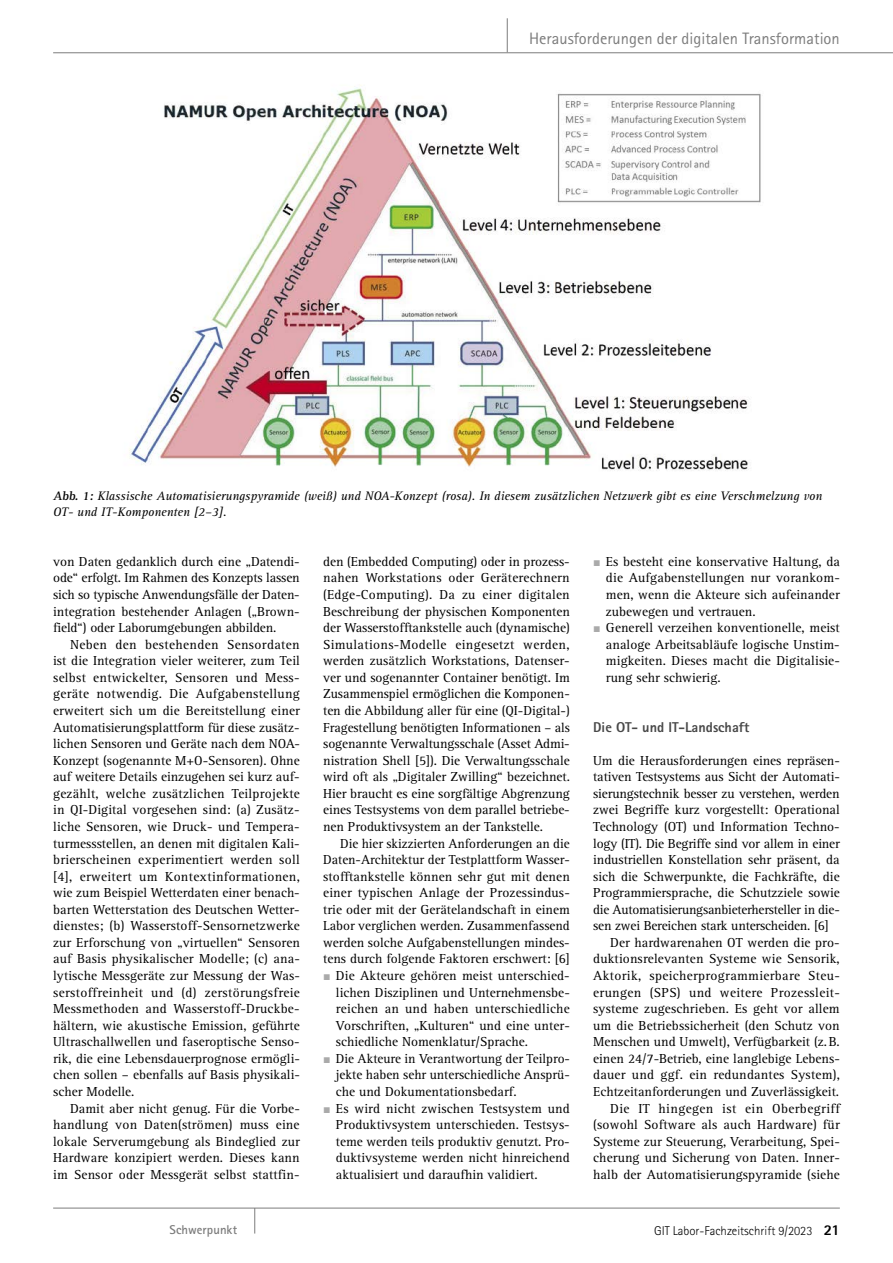
<style>
.page{position:relative;width:893px;height:1263px;background:#fff}
.page>*{position:absolute;margin:0;border:0;box-sizing:border-box;transform-origin:0 0}
.t1{font:16.5px "Rotis Sans Serif Std";color:#7c7c7c}
.t2{font:800 14.25px "Rotis Sans Serif Std";color:#484848}
.t3{font:13.5px/16.5px "Rotis Serif Std";color:#000;text-align:justify}
.t4{font:13.5px "Rotis Serif Std";letter-spacing:.025em;color:#000}
.t5{font:13.5px "Rotis Serif Std";letter-spacing:.03em;color:#000}
.t6{font:italic 12.75px/16.5px "Rotis Serif Std";color:#000}
.t7{font:300 12.75px "Rotis Sans Serif Std";color:#000}
.t8{font:700 12.75px "Rotis Sans Serif Std";letter-spacing:.005em;color:#7c7c7c}
.s1{font-weight:700;font-style:normal}
.s2{color:#aaa}
.s3{font-weight:800;font-size:15px}
</style>
<div class="page">
<img style="left:129px;top:85px;width:632px;height:386px">
<hr style="left:53px;top:52px;width:840px;height:1px;background:#7c7c7c">
<hr style="left:53px;top:1208px;width:787px;height:1px;background:#7c7c7c">
<svg style="left:254px;top:1208px;width:1px;height:25px"></svg>
<hr style="left:507px;top:18px;width:1px;height:34px;background:#7c7c7c">
<p class="t1" style="left:529px;top:29px;width:312px">Herausforderungen der digitalen Transformation</p>
<p class="t6" style="left:53px;top:488px;width:771px"><span class="s1">Abb. 1:</span> Klassische Automatisierungspyramide (weiß) und NOA-Konzept (rosa). In diesem zusätzlichen Netzwerk gibt es eine Verschmelzung von<br>OT- und IT-Komponenten [2–3].</p>
<p class="t3" style="left:606px;top:554px;width:236px;text-indent:-13px"><span class="s2">▪</span> Es besteht eine konservative Haltung, da die Aufgabenstellungen nur vorankom&shy;men, wenn die Akteure sich aufeinander zubewegen und vertrauen.</p>
<p class="t3" style="left:606px;top:620px;width:235px;text-indent:-13px"><span class="s2">▪</span> Generell verzeihen konventionelle, meist analoge Arbeitsabläufe logische Unstim&shy;migkeiten. Dieses macht die Digitalisie&shy;rung sehr schwierig.</p>
<p class="t2" style="left:593px;top:718px;width:158px">Die OT- und IT-Landschaft</p>
<p class="t3" style="left:593px;top:752px;width:248px">Um die Herausforderungen eines repräsen-</p>
<p class="t3" style="left:593px;top:769px;width:248px">tativen Testsystems aus Sicht der Automati-</p>
<p class="t3" style="left:593px;top:785px;width:248px">sierungstechnik besser zu verstehen, werden</p>
<p class="t3" style="left:593px;top:802px;width:248px">zwei Begriffe kurz vorgestellt: Operational</p>
<p class="t3" style="left:593px;top:819px;width:248px">Technology (OT) und Information Techno-</p>
<p class="t3" style="left:593px;top:835px;width:248px">logy (IT). Die Begriffe sind vor allem in einer</p>
<p class="t3" style="left:593px;top:852px;width:248px">industriellen Konstellation sehr präsent, da</p>
<p class="t3" style="left:593px;top:868px;width:248px">sich die Schwerpunkte, die Fachkräfte, die</p>
<p class="t3" style="left:593px;top:885px;width:248px">Programmiersprache, die Schutzziele sowie</p>
<p class="t3" style="left:593px;top:901px;width:248px">die Automatisierungsanbieterhersteller in die-</p>
<p class="t3" style="left:593px;top:918px;width:237px">sen zwei Bereichen stark unterscheiden. [6]</p>
<p class="t3" style="left:610px;top:934px;width:231px">Der hardwarenahen OT werden die pro-</p>
<p class="t3" style="left:593px;top:951px;width:248px">duktionsrelevanten Systeme wie Sensorik,</p>
<p class="t4" style="left:593px;top:968px;width:248px">Aktorik, speicherprogrammierbare Steu-</p>
<p class="t4" style="left:593px;top:984px;width:248px">erungen (SPS) und weitere Prozessleit-</p>
<p class="t3" style="left:593px;top:1001px;width:248px">systeme zugeschrieben. Es geht vor allem</p>
<p class="t3" style="left:593px;top:1017px;width:248px">um die Betriebssicherheit (den Schutz von</p>
<p class="t3" style="left:593px;top:1034px;width:248px">Menschen und Umwelt), Verfügbarkeit (z.B.</p>
<p class="t3" style="left:593px;top:1050px;width:248px">einen 24/7-Betrieb, eine langlebige Lebens-</p>
<p class="t3" style="left:593px;top:1067px;width:248px">dauer und ggf. ein redundantes System),</p>
<p class="t3" style="left:593px;top:1084px;width:248px">Echtzeitanforderungen und Zuverlässigkeit.</p>
<p class="t5" style="left:610px;top:1100px;width:231px">Die IT hingegen ist ein Oberbegriff</p>
<p class="t3" style="left:593px;top:1117px;width:248px">(sowohl Software als auch Hardware) für</p>
<p class="t3" style="left:593px;top:1133px;width:248px">Systeme zur Steuerung, Verarbeitung, Spei-</p>
<p class="t3" style="left:593px;top:1150px;width:248px">cherung und Sicherung von Daten. Inner-</p>
<p class="t3" style="left:593px;top:1166px;width:248px">halb der Automatisierungspyramide (siehe</p>
<p class="t3" style="left:323px;top:554px;width:248px">den (Embedded Computing) oder in prozess&shy;nahen Workstations oder Geräterechnern (Edge-Computing). Da zu einer digitalen Beschreibung der physischen Komponenten der Wasserstofftankstelle auch (dynamische)<br>Simulations-Modelle eingesetzt werden, werden zusätzlich Workstations, Datenser&shy;ver und sogenannter Container benötigt. Im Zusammenspiel ermöglichen die Komponen&shy;ten die Abbildung aller für eine (QI-Digital-)<br>Fragestellung benötigten Informationen – als sogenannte Verwaltungsschale (Asset Admi&shy;nistration Shell [5]). Die Verwaltungsschale wird oft als „Digitaler Zwilling“ bezeichnet.<br>Hier braucht es eine sorgfältige Abgrenzung eines Testsystems von dem parallel betriebe&shy;nen Produktivsystem an der Tankstelle.</p>
<p class="t3" style="left:323px;top:835px;width:248px;text-indent:17px">Die hier skizzierten Anforderungen an die Daten-Architektur der Testplattform Wasser&shy;stofftankstelle können sehr gut mit denen einer typischen Anlage der Prozessindus&shy;trie oder mit der Gerätelandschaft in einem Labor verglichen werden. Zusammenfassend werden solche Aufgabenstellungen mindes&shy;tens durch folgende Faktoren erschwert: [6]</p>
<p class="t3" style="left:336px;top:968px;width:235px;text-indent:-13px"><span class="s2">▪</span> Die Akteure gehören meist unterschied&shy;lichen Disziplinen und Unternehmensbe&shy;reichen an und haben unterschiedliche Vorschriften, „Kulturen“ und eine unter&shy;schiedliche Nomenklatur/Sprache.</p>
<p class="t3" style="left:336px;top:1050px;width:235px;text-indent:-13px"><span class="s2">▪</span> Die Akteure in Verantwortung der Teilpro&shy;jekte haben sehr unterschiedliche Ansprü&shy;che und Dokumentationsbedarf.</p>
<p class="t3" style="left:336px;top:1100px;width:235px;text-indent:-13px"><span class="s2">▪</span> Es wird nicht zwischen Testsystem und Produktivsystem unterschieden. Testsys&shy;teme werden teils produktiv genutzt. Pro&shy;duktivsysteme werden nicht hinreichend aktualisiert und daraufhin validiert.</p>
<p class="t3" style="left:53px;top:554px;width:248px">von Daten gedanklich durch eine „Datendi&shy;ode“ erfolgt. Im Rahmen des Konzepts lassen sich so typische Anwendungsfälle der Daten&shy;integration bestehender Anlagen („Brown&shy;field“) oder Laborumgebungen abbilden.</p>
<p class="t3" style="left:53px;top:636px;width:248px;text-indent:17px">Neben den bestehenden Sensordaten ist die Integration vieler weiterer, zum Teil selbst entwickelter, Sensoren und Mess&shy;geräte notwendig. Die Aufgabenstellung erweitert sich um die Bereitstellung einer Automatisierungsplattform für diese zusätz&shy;lichen Sensoren und Geräte nach dem NOA-Konzept (sogenannte M+O-Sensoren). Ohne auf weitere Details einzugehen sei kurz auf&shy;gezählt, welche zusätzlichen Teilprojekte in QI-Digital vorgesehen sind: (a) Zusätz&shy;liche Sensoren, wie Druck- und Tempera&shy;turmessstellen, an denen mit digitalen Kali&shy;brierscheinen experimentiert werden soll [4], erweitert um Kontextinformationen, wie zum Beispiel Wetterdaten einer benach&shy;barten Wetterstation des Deutschen Wetter&shy;dienstes; (b) Wasserstoff-Sensornetzwerke zur Erforschung von „virtuellen“ Sensoren auf Basis physikalischer Modelle; (c) ana&shy;lytische Messgeräte zur Messung der Was&shy;serstoffreinheit und (d) zerstörungsfreie Messmethoden and Wasserstoff-Druckbe&shy;hältern, wie akustische Emission, geführte Ultraschallwellen und faseroptische Senso&shy;rik, die eine Lebensdauerprognose ermögli&shy;chen sollen – ebenfalls auf Basis physikali&shy;scher Modelle.</p>
<p class="t3" style="left:53px;top:1100px;width:248px;text-indent:17px">Damit aber nicht genug. Für die Vorbe&shy;handlung von Daten(strömen) muss eine lokale Serverumgebung als Bindeglied zur Hardware konzipiert werden. Dieses kann im Sensor oder Messgerät selbst stattfin-</p>
<p class="t8" style="left:169px;top:1221px;width:70px">Schwerpunkt</p>
<p class="t7" style="left:654px;top:1223px;width:187px">GIT Labor-Fachzeitschrift 9/2023 <span class="s3">21</span></p>
</div>
